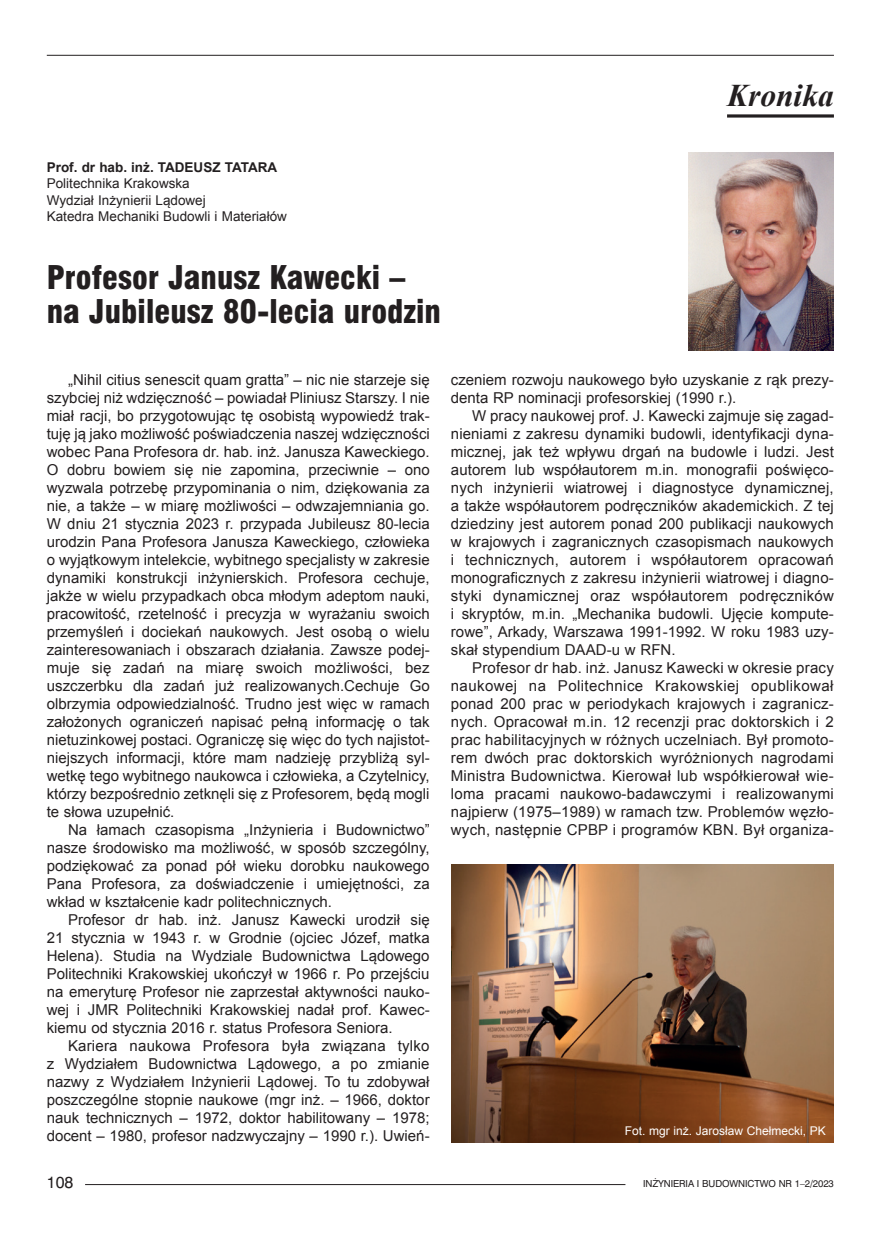
<style>
.page{position:relative;width:885px;height:1242px;background:#fff}
.page>*{position:absolute;margin:0;border:0;box-sizing:border-box;transform-origin:0 0}
.t1{font:italic 700 31.5px "Times New Roman";color:#231f20}
.t2{font:30px/34.5px "Swis 721 Blk Cn PL";color:#231f20}
.t3{font:15px/18px "Arial";color:#231f20;text-align:justify}
.t4{font:15px "Swis 721 PL";color:#231f20}
.t5{font:13.5px/16.5px "Arial";color:#231f20}
.t6{font:700 13.5px "Arial";color:#231f20}
.t7{font:12px "Arial";color:#fff}
.t8{font:9px "Swis 721 PL";letter-spacing:-.01em;color:#231f20}
</style>
<div class="page">
<hr style="left:47px;top:55px;width:786px;height:1px;background:#231f20">
<hr style="left:85px;top:1184px;width:540px;height:1px;background:#231f20">
<svg style="left:727px;top:114px;width:106px;height:4px"></svg>
<img style="left:688px;top:152px;width:145px;height:199px">
<img style="left:451px;top:864px;width:382px;height:278px">
<h1 class="t1" style="left:727px;top:74px;width:108px">Kronika</h1>
<p class="t6" style="left:47px;top:158px;width:232px">Prof. dr hab. inż. TADEUSZ TATARA</p>
<p class="t5" style="left:47px;top:175px;width:242px">Politechnika Krakowska<br>Wydział Inżynierii Lądowej<br>Katedra Mechaniki Budowli i Materiałów</p>
<h2 class="t2" style="left:47px;top:260px;width:396px">Profesor Janusz Kawecki – na Jubileusz 80-lecia urodzin</h2>
<p class="t3" style="left:47px;top:370px;width:384px;text-indent:21px">„Nihil citius senescit quam gratta” – nic nie starzeje się szybciej niż wdzięczność – powiadał Pliniusz Starszy. I nie miał racji, bo przygotowując tę osobistą wypowiedź trak&shy;tuję ją jako możliwość poświadczenia naszej wdzięczności wobec Pana Profesora dr. hab. inż. Janusza Kaweckiego.<br>O dobru bowiem się nie zapomina, przeciwnie – ono wyzwala potrzebę przypominania o nim, dziękowania za nie, a także – w miarę możliwości – odwzajemniania go.<br>W dniu 21 stycznia 2023 r. przypada Jubileusz 80-lecia urodzin Pana Profesora Janusza Kaweckiego, człowieka o wyjątkowym intelekcie, wybitnego specjalisty w zakresie dynamiki konstrukcji inżynierskich. Profesora cechuje, jakże w wielu przypadkach obca młodym adeptom nauki, pracowitość, rzetelność i precyzja w wyrażaniu swoich przemyśleń i dociekań naukowych. Jest osobą o wielu zainteresowaniach i obszarach działania. Zawsze podej&shy;muje się zadań na miarę swoich możliwości, bez uszczerbku dla zadań już realizowanych.Cechuje Go olbrzymia odpowiedzialność. Trudno jest więc w ramach założonych ograniczeń napisać pełną informację o tak nietuzinkowej postaci. Ograniczę się więc do tych najistot&shy;niejszych informacji, które mam nadzieję przybliżą syl&shy;wetkę tego wybitnego naukowca i człowieka, a Czytelnicy, którzy bezpośrednio zetknęli się z Profesorem, będą mogli te słowa uzupełnić.</p>
<p class="t3" style="left:47px;top:820px;width:384px;text-indent:21px">Na łamach czasopisma „Inżynieria i Budownictwo” nasze środowisko ma możliwość, w sposób szczególny, podziękować za ponad pół wieku dorobku naukowego Pana Profesora, za doświadczenie i umiejętności, za wkład w kształcenie kadr politechnicznych.</p>
<p class="t3" style="left:47px;top:910px;width:384px;text-indent:21px">Profesor dr hab. inż. Janusz Kawecki urodził się 21 stycznia w 1943 r. w Grodnie (ojciec Józef, matka Helena). Studia na Wydziale Budownictwa Lądowego Politechniki Krakowskiej ukończył w 1966 r. Po przejściu na emeryturę Profesor nie zaprzestał aktywności nauko&shy;wej i JMR Politechniki Krakowskiej nadał prof. Kawec&shy;kiemu od stycznia 2016 r. status Profesora Seniora.</p>
<p class="t3" style="left:47px;top:1036px;width:384px;text-indent:21px">Kariera naukowa Profesora była związana tylko z Wydziałem Budownictwa Lądowego, a po zmianie nazwy z Wydziałem Inżynierii Lądowej. To tu zdobywał poszczególne stopnie naukowe (mgr inż. – 1966, doktor nauk technicznych – 1972, doktor habilitowany – 1978; docent – 1980, profesor nadzwyczajny – 1990 r.). Uwień-</p>
<p class="t3" style="left:451px;top:370px;width:384px">czeniem rozwoju naukowego było uzyskanie z rąk prezy&shy;denta RP nominacji profesorskiej (1990 r.).</p>
<p class="t3" style="left:451px;top:406px;width:384px;text-indent:21px">W pracy naukowej prof. J. Kawecki zajmuje się zagad&shy;nieniami z zakresu dynamiki budowli, identyfikacji dyna&shy;micznej, jak też wpływu drgań na budowle i ludzi. Jest autorem lub współautorem m.in. monografii poświęco&shy;nych inżynierii wiatrowej i diagnostyce dynamicznej, a także współautorem podręczników akademickich. Z tej dziedziny jest autorem ponad 200 publikacji naukowych w krajowych i zagranicznych czasopismach naukowych i technicznych, autorem i współautorem opracowań monograficznych z zakresu inżynierii wiatrowej i diagno&shy;styki dynamicznej oraz współautorem podręczników i skryptów, m.in. „Mechanika budowli. Ujęcie kompute&shy;rowe”, Arkady, Warszawa 1991-1992. W roku 1983 uzy&shy;skał stypendium DAAD-u w RFN.</p>
<p class="t3" style="left:451px;top:658px;width:384px;text-indent:21px">Profesor dr hab. inż. Janusz Kawecki w okresie pracy naukowej na Politechnice Krakowskiej opublikował ponad 200 prac w periodykach krajowych i zagranicz&shy;nych. Opracował m.in. 12 recenzji prac doktorskich i 2 prac habilitacyjnych w różnych uczelniach. Był promoto&shy;rem dwóch prac doktorskich wyróżnionych nagrodami Ministra Budownictwa. Kierował lub współkierował wie&shy;loma pracami naukowo-badawczymi i realizowanymi najpierw (1975–1989) w ramach tzw. Problemów węzło&shy;wych, następnie CPBP i programów KBN. Był organiza-</p>
<p class="t7" style="left:624px;top:1122px;width:203px">Fot. mgr inż. Jarosław Chełmecki, PK</p>
<p class="t4" style="left:47px;top:1172px;width:28px">108</p>
<p class="t8" style="left:643px;top:1178px;width:192px">INŻYNIERIA I BUDOWNICTWO NR 1–2/2023</p>
</div>
